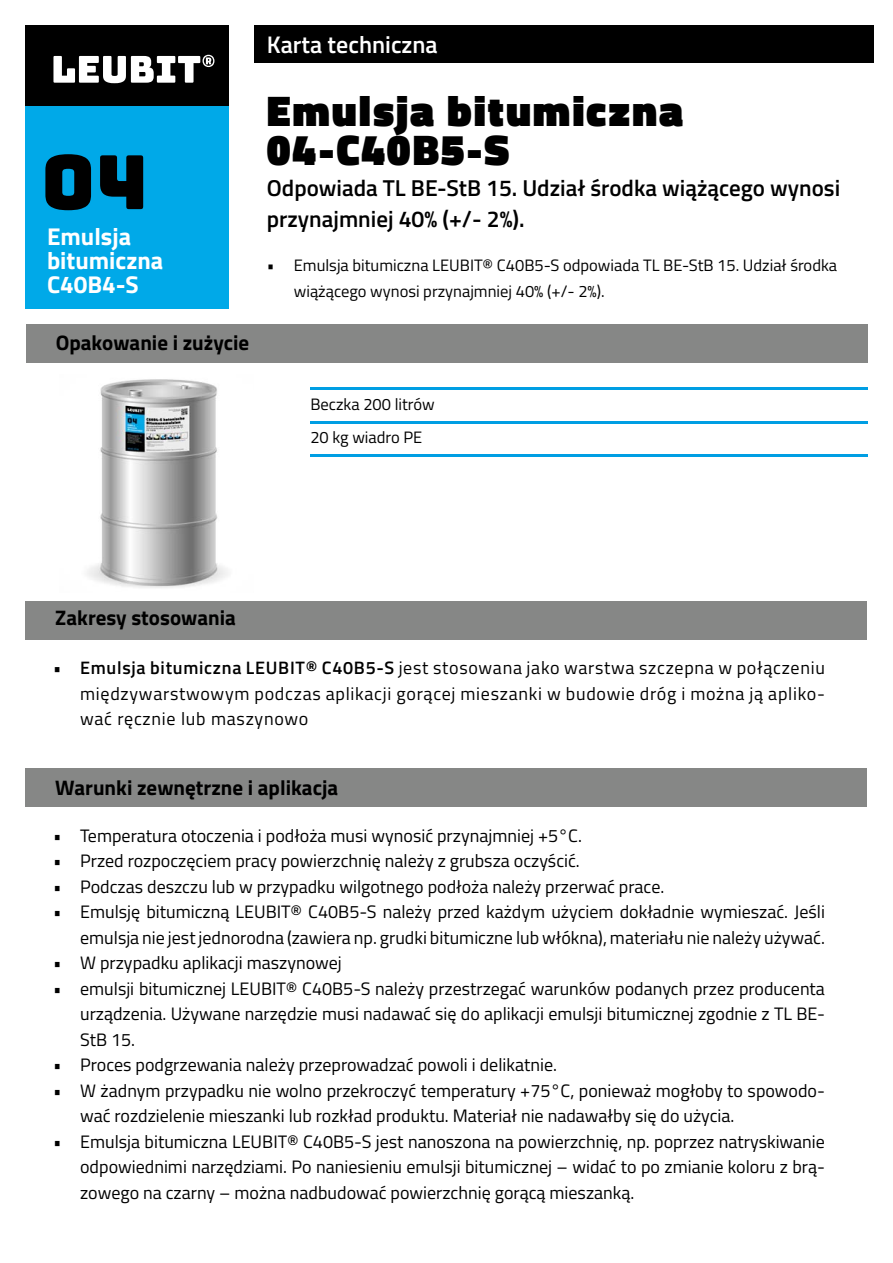
<style>
.page{position:relative;width:893px;height:1263px;background:#fff}
.page>*{position:absolute;margin:0;border:0;box-sizing:border-box;transform-origin:0 0}
.t1{font:74.7px "Bungee";color:#000}
.t2{font:900 43.5px/39px "Titillium Web";letter-spacing:.045em;color:#000}
.t3{font:700 24.3px/24.3px "Titillium Web";color:#fff}
.t4{font:600 24px "Titillium Web";color:#fff}
.t5{font:600 22.95px/31px "Titillium Web";color:#000}
.t6{font:700 21px "Titillium Web";color:#000}
.t7{font:18px/25.5px "Titillium Web";color:#000;text-align:justify}
.t8{font:16.5px/25.5px "Titillium Web";color:#000}
.s1{font-weight:600}
</style>
<div class="page">
<div style="left:254px;top:26px;width:620px;height:37px;background:#000"></div>
<div style="left:26px;top:106px;width:203px;height:203px;background:#00a9e8"></div>
<div style="left:26px;top:26px;width:203px;height:80px;background:#000"></div>
<svg style="left:53px;top:55px;width:161px;height:28px"></svg>
<img style="left:87px;top:379px;width:141px;height:209px">
<div style="left:26px;top:324px;width:841px;height:38px;background:#868786"></div>
<div style="left:26px;top:601px;width:841px;height:39px;background:#868786"></div>
<div style="left:26px;top:769px;width:841px;height:38px;background:#868786"></div>
<hr style="left:310px;top:421px;width:557px;height:2px;background:#009ee3">
<hr style="left:310px;top:454px;width:557px;height:2px;background:#009ee3">
<hr style="left:310px;top:387px;width:557px;height:2px;background:#009ee3">
<h1 class="t1" style="left:41px;top:140px;width:109px">04</h1>
<h3 class="t3" style="left:47px;top:223px;width:118px">Emulsja bitumiczna<br>C40B4-S</h3>
<p class="t6" style="left:56px;top:327px;width:195px">Opakowanie i zużycie</p>
<h3 class="t4" style="left:267px;top:26px;width:172px">Karta techniczna</h3>
<h2 class="t2" style="left:267px;top:91px;width:418px">Emulsja bitumiczna<br>04-C40B5-S</h2>
<p class="t5" style="left:267px;top:171px;width:575px">Odpowiada TL BE-StB 15. Udział środka wiążącego wynosi przynajmniej 40% (+/- 2%).</p>
<p class="t8" style="left:294px;top:252px;width:545px;text-indent:-27px">• Emulsja bitumiczna LEUBIT® C40B5-S odpowiada TL BE-StB 15. Udział środka wiążącego wynosi przynajmniej 40% (+/- 2%).</p>
<p class="t8" style="left:310px;top:387px;width:126px;line-height:33px">Beczka 200 litrów<br>20 kg wiadro PE</p>
<p class="t6" style="left:55px;top:602px;width:182px">Zakresy stosowania</p>
<p class="t7" style="left:80px;top:654px;width:746px;text-indent:-27px"><span class="s1">• Emulsja bitumiczna LEUBIT® C40B5-S</span> jest stosowana jako warstwa szczepna w połączeniu międzywarstwowym podczas aplikacji gorącej mieszanki w budowie dróg i można ją apliko&shy;wać ręcznie lub maszynowo</p>
<p class="t6" style="left:55px;top:771px;width:284px">Warunki zewnętrzne i aplikacja</p>
<p class="t7" style="left:53px;top:822px;width:530px">• Temperatura otoczenia i podłoża musi wynosić przynajmniej +5°C.</p>
<p class="t7" style="left:53px;top:847px;width:528px">• Przed rozpoczęciem pracy powierzchnię należy z grubsza oczyścić.</p>
<p class="t7" style="left:53px;top:873px;width:613px">• Podczas deszczu lub w przypadku wilgotnego podłoża należy przerwać prace.</p>
<p class="t7" style="left:53px;top:898px;width:773px;text-align:right">• Emulsję bitumiczną LEUBIT® C40B5-S należy przed każdym użyciem dokładnie wymieszać. Jeśli emulsja nie jest jednorodna (zawiera np. grudki bitumiczne lub włókna), materiału nie należy używać.</p>
<p class="t7" style="left:53px;top:949px;width:290px">• W przypadku aplikacji maszynowej</p>
<p class="t7" style="left:80px;top:975px;width:746px;text-indent:-27px">• emulsji bitumicznej LEUBIT® C40B5-S należy przestrzegać warunków podanych przez producenta urządzenia. Używane narzędzie musi nadawać się do aplikacji emulsji bitumicznej zgodnie z TL BE-StB 15.</p>
<p class="t7" style="left:53px;top:1051px;width:505px">• Proces podgrzewania należy przeprowadzać powoli i delikatnie.</p>
<p class="t7" style="left:80px;top:1077px;width:746px;text-indent:-27px">• W żadnym przypadku nie wolno przekroczyć temperatury +75°C, ponieważ mogłoby to spowodo&shy;wać rozdzielenie mieszanki lub rozkład produktu. Materiał nie nadawałby się do użycia.</p>
<p class="t7" style="left:80px;top:1128px;width:746px;text-indent:-27px">• Emulsja bitumiczna LEUBIT® C40B5-S jest nanoszona na powierzchnię, np. poprzez natryskiwanie odpowiednimi narzędziami. Po naniesieniu emulsji bitumicznej – widać to po zmianie koloru z brą&shy;zowego na czarny – można nadbudować powierzchnię gorącą mieszanką.</p>
</div>
